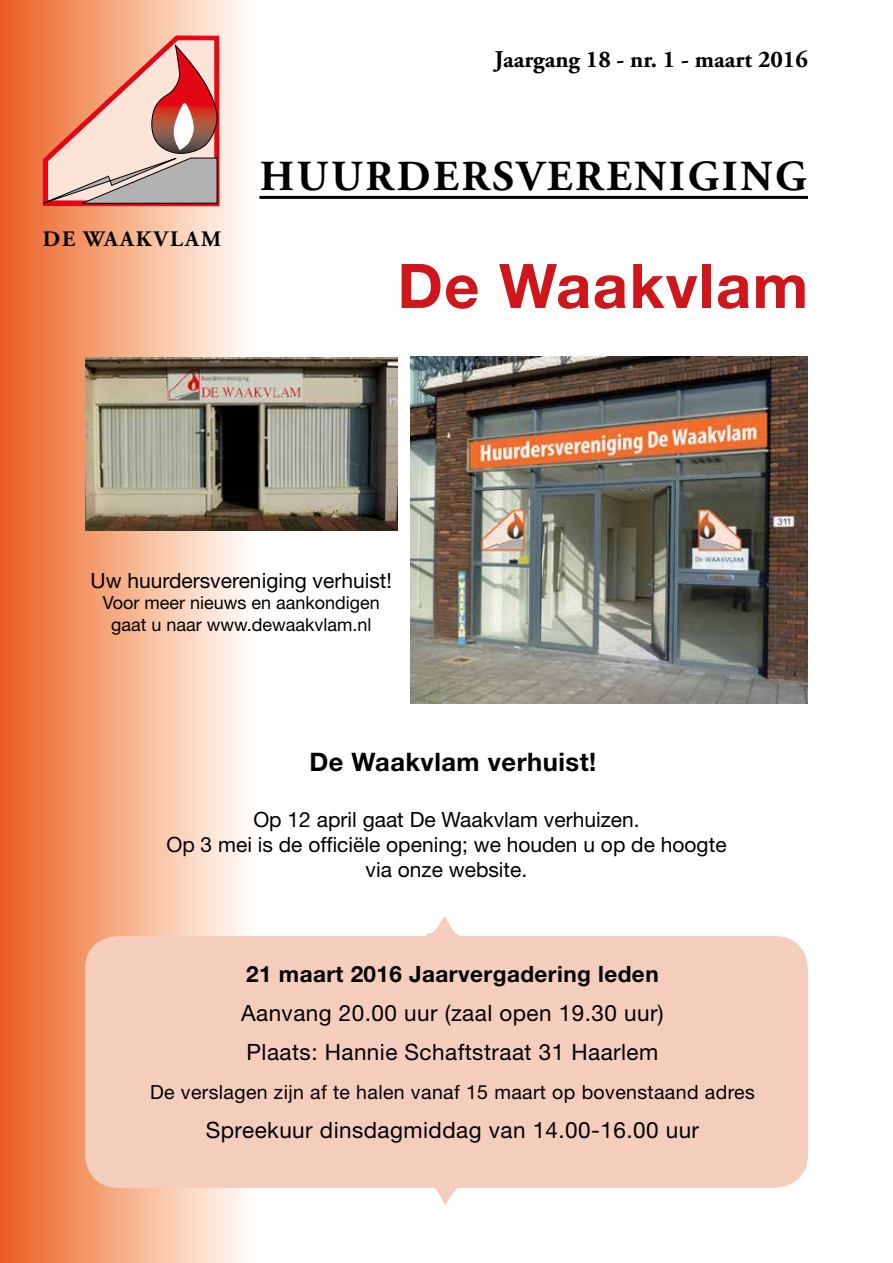
<style>
.page{position:relative;width:893px;height:1263px;background:#fff}
.page>*{position:absolute;margin:0;border:0;box-sizing:border-box;transform-origin:0 0}
.t1{font:700 61.5px "Helvetica Neue LT Std";letter-spacing:.02em;color:#cd171a}
.t2{font:700 42.75px "Adobe Garamond Pro";letter-spacing:.065em;color:#000}
.t3{font:700 25.5px "Helvetica Neue LT Std";letter-spacing:.02em;color:#000}
.t4{font:700 24px "Adobe Garamond Pro";color:#000}
.t5{font:22.5px/39px "Helvetica Neue LT Std";letter-spacing:.02em;color:#000}
.t6{font:700 22.5px "Helvetica Neue LT Std";letter-spacing:.02em;color:#000}
.t7{font:700 22.05px "Adobe Garamond Pro";letter-spacing:.095em;color:#000}
.t8{font:21px/25.2px "Helvetica Neue LT Std";color:#000;text-align:center}
.t9{font:19.5px "Helvetica Neue LT Std";letter-spacing:.02em;color:#000}
.t10{font:18px/21.6px "Helvetica Neue LT Std";color:#000;text-align:center}
</style>
<div class="page">
<div style="left:0;top:0;width:255px;height:1263px;background:linear-gradient(to right,#ec5f20,#fffffb)"></div>
<hr style="left:259px;top:196px;width:549px;height:3px;background:#000">
<svg style="left:43px;top:36px;width:176px;height:170px"></svg>
<div style="left:85px;top:936px;width:723px;height:252px;background:#f4cdbc;border-radius:33px"></div>
<svg style="left:426px;top:915px;width:34px;height:21px"></svg>
<svg style="left:421px;top:1187px;width:50px;height:18px"></svg>
<img style="left:410px;top:357px;width:398px;height:347px">
<img style="left:86px;top:358px;width:312px;height:172px">
<p class="t4" style="left:494px;top:46px;width:315px">Jaargang 18 - nr. 1 - maart 2016</p>
<p class="t7" style="left:43px;top:226px;width:180px">DE WAAKVLAM</p>
<h2 class="t2" style="left:260px;top:152px;width:548px">HUURDERSVERENIGING</h2>
<h1 class="t1" style="left:397px;top:248px;width:412px">De Waakvlam</h1>
<p class="t8" style="left:91px;top:567px;width:303px">Uw huurdersvereniging verhuist!</p>
<p class="t10" style="left:103px;top:592px;width:279px">Voor meer nieuws en aankondigen gaat u naar www.dewaakvlam.nl</p>
<p class="t3" style="left:309px;top:746px;width:288px">De Waakvlam verhuist!</p>
<p class="t8" style="left:166px;top:806px;width:562px">Op 12 april gaat De Waakvlam verhuizen.<br>Op 3 mei is de officiële opening; we houden u op de hoogte via onze website.</p>
<p class="t6" style="left:246px;top:960px;width:414px">21 maart 2016 Jaarvergadering leden</p>
<p class="t5" style="left:241px;top:993px;width:424px">Aanvang 20.00 uur (zaal open 19.30 uur)<br>Plaats: Hannie Schaftstraat 31 Haarlem</p>
<p class="t9" style="left:150px;top:1080px;width:606px">De verslagen zijn af te halen vanaf 15 maart op bovenstaand adres</p>
<p class="t5" style="left:206px;top:1110px;width:495px">Spreekuur dinsdagmiddag van 14.00-16.00 uur</p>
</div>
